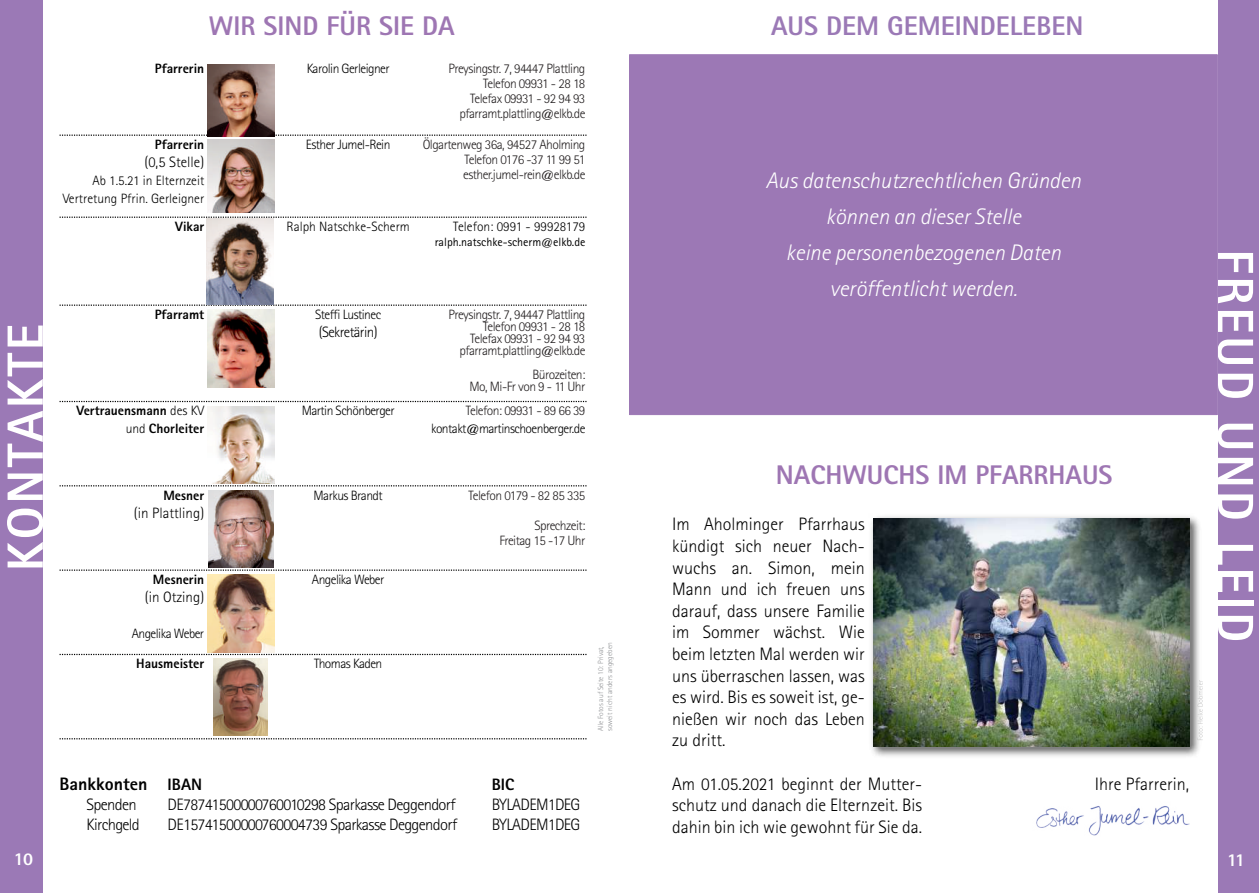
<style>
.page{position:relative;width:1259px;height:893px;background:#fff}
.page>*{position:absolute;margin:0;border:0;box-sizing:border-box;transform-origin:0 0}
.t1{font:800 51px "Rotis Sans Serif Std";letter-spacing:.05em;color:#fff}
.t2{font:800 27px "Rotis Sans Serif Std";color:#9e76b3}
.t3{font:800 27px "Rotis Sans Serif Std";color:#9b79b6}
.t4{font:italic 300 22.5px/36px "Rotis Sans Serif Std";color:#fff;text-align:center}
.t5{font:300 18px/21.6px "Rotis Sans Serif Std";color:#000100;text-align:justify}
.t6{font:800 18px "Rotis Sans Serif Std";color:#000100}
.t7{font:800 18px "Rotis Sans Serif Std";color:#fff}
.t8{font:300 16.5px "Rotis Sans Serif Std";letter-spacing:-.04em;color:#000100}
.t9{font:800 16.5px "Rotis Sans Serif Std";color:#000100}
.t10{font:300 15px "Rotis Sans Serif Std";color:#000100}
.t11{font:300 15px "Rotis Sans Serif Std";letter-spacing:-.04em;color:#000100}
.t12{font:300 13.5px/15px "Rotis Sans Serif Std";letter-spacing:-.04em;color:#231f20;text-align:right}
.t13{font:300 13.5px "Rotis Sans Serif Std";letter-spacing:-.04em;color:#000100}
.t14{font:800 13.5px/18px "Rotis Sans Serif Std";color:#000100;text-align:right}
.t15{font:300 13.5px/18px "Rotis Sans Serif Std";color:#000100;text-align:right}
.t16{font:12px "Rotis Sans Serif Std";color:#000100}
.t17{font:300 7.5px/9px "Rotis Sans Serif Std";color:#8e9093}
.s1{font-weight:300}
.s2{font-size:16.5px}
</style>
<div class="page">
<div style="left:0;top:0;width:43px;height:893px;background:#9b79b6"></div>
<div style="left:1218px;top:0;width:41px;height:893px;background:#9b79b6"></div>
<svg style="left:60px;top:135px;width:527px;height:1px"></svg>
<svg style="left:60px;top:217px;width:527px;height:1px"></svg>
<svg style="left:60px;top:305px;width:527px;height:1px"></svg>
<svg style="left:60px;top:401px;width:527px;height:1px"></svg>
<svg style="left:60px;top:485px;width:527px;height:1px"></svg>
<svg style="left:60px;top:570px;width:527px;height:1px"></svg>
<svg style="left:60px;top:654px;width:527px;height:1px"></svg>
<svg style="left:60px;top:738px;width:527px;height:1px"></svg>
<img style="left:207px;top:140px;width:67px;height:72px">
<img style="left:207px;top:310px;width:67px;height:78px">
<img style="left:207px;top:406px;width:67px;height:77px">
<img style="left:207px;top:575px;width:67px;height:77px">
<img style="left:208px;top:490px;width:66px;height:77px">
<img style="left:207px;top:64px;width:67px;height:73px">
<img style="left:214px;top:659px;width:54px;height:77px">
<img style="left:1036px;top:806px;width:153px;height:30px">
<img style="left:871px;top:516px;width:329px;height:241px">
<img style="left:873px;top:518px;width:316px;height:228px">
<img style="left:207px;top:218px;width:67px;height:86px">
<svg style="left:1197px;top:680px;width:6px;height:60px"></svg>
<div style="left:629px;top:54px;width:588px;height:361px;background:#9c78b5;border:1px solid #9c78b5"></div>
<h2 class="t2" style="left:209px;top:16px;width:247px">WIR SIND FÜR SIE DA</h2>
<p class="t14" style="left:155px;top:62px;width:51px">Pfarrerin</p>
<p class="t13" style="left:307px;top:64px;width:85px">Karolin Gerleigner</p>
<p class="t12" style="left:448px;top:63px;width:138px">Preysingstr. 7, 94447 Plattling<br>Telefon 09931 - 28 18<br>Telefax 09931 - 92 94 93 pfarramt.plattling@elkb.de</p>
<p class="t14" style="left:155px;top:137px;width:51px">Pfarrerin</p>
<p class="t10" style="left:144px;top:156px;width:61px">(0,5 Stelle)</p>
<p class="t15" style="left:63px;top:173px;width:143px">Ab 1.5.21 in Elternzeit<br>Vertretung Pfrin. Gerleigner</p>
<p class="t13" style="left:306px;top:139px;width:86px">Esther Jumel-Rein</p>
<p class="t12" style="left:463px;top:139px;width:124px;text-align:justify;text-indent:-40px">Ölgartenweg 36a, 94527 Aholming Telefon 0176 -37 11 99 51 esther.jumel-rein@elkb.de</p>
<p class="t14" style="left:175px;top:219px;width:30px">Vikar</p>
<p class="t15" style="left:286px;top:219px;width:125px">Ralph Natschke-Scherm</p>
<p class="t15" style="left:453px;top:219px;width:134px">Telefon: 0991 - 99928179</p>
<p class="t16" style="left:435px;top:237px;width:152px">ralph.natschke-scherm@elkb.de</p>
<h1 class="t1" style="left:7px;top:571px;width:249px;rotate:-90deg">KONTAKTE</h1>
<p class="t14" style="left:155px;top:307px;width:51px">Pfarramt</p>
<p class="t13" style="left:315px;top:309px;width:67px">Steffi Lustinec</p>
<p class="t11" style="left:319px;top:326px;width:60px">(Sekretärin)</p>
<p class="t12" style="left:448px;top:310px;width:138px;line-height:12px">Preysingstr. 7, 94447 Plattling<br>Telefon 09931 - 28 18<br>Telefax 09931 - 92 94 93 pfarramt.plattling@elkb.de</p>
<p class="t12" style="left:469px;top:370px;width:117px;line-height:12px">Bürozeiten:<br>Mo, Mi-Fr von 9 - 11 Uhr</p>
<p class="t14" style="left:76px;top:403px;width:129px">Vertrauensmann <span class="s1">des KV und</span> Chorleiter</p>
<p class="t13" style="left:302px;top:406px;width:95px">Martin Schönberger</p>
<p class="t12" style="left:466px;top:405px;width:121px">Telefon: 09931 - 89 66 39</p>
<p class="t13" style="left:431px;top:424px;width:156px">kontakt@martinschoenberger.de</p>
<p class="t14" style="left:163px;top:488px;width:42px">Mesner</p>
<p class="t10" style="left:134px;top:507px;width:72px">(in Plattling)</p>
<p class="t14" style="left:153px;top:572px;width:53px">Mesnerin</p>
<p class="t10" style="left:145px;top:591px;width:61px">(in Otzing)</p>
<p class="t13" style="left:132px;top:628px;width:74px">Angelika Weber</p>
<p class="t13" style="left:313px;top:490px;width:71px">Markus Brandt</p>
<p class="t12" style="left:468px;top:489px;width:119px">Telefon 0179 - 82 85 335</p>
<p class="t12" style="left:499px;top:519px;width:88px">Sprechzeit:<br>Freitag 15 -17 Uhr</p>
<p class="t13" style="left:312px;top:574px;width:74px">Angelika Weber</p>
<p class="t14" style="left:136px;top:656px;width:69px">Hausmeister</p>
<p class="t13" style="left:314px;top:659px;width:70px">Thomas Kaden</p>
<p class="t17" style="left:597px;top:731px;width:90px;rotate:-90deg">Alle Fotos auf Seite 10: Privat, soweit nicht anders angegeben</p>
<h3 class="t7" style="left:14px;top:853px;width:21px">10</h3>
<h3 class="t6" style="left:60px;top:778px;width:144px">Bankkonten <span class="s2">IBAN</span></h3>
<p class="t9" style="left:492px;top:779px;width:24px">BIC</p>
<p class="t8" style="left:87px;top:798px;width:52px">Spenden</p>
<p class="t8" style="left:168px;top:798px;width:289px">DE78741500000760010298 Sparkasse Deggendorf</p>
<p class="t8" style="left:492px;top:798px;width:90px">BYLADEM1DEG</p>
<p class="t8" style="left:87px;top:818px;width:55px">Kirchgeld</p>
<p class="t8" style="left:168px;top:818px;width:291px">DE15741500000760004739 Sparkasse Deggendorf</p>
<p class="t8" style="left:492px;top:818px;width:90px">BYLADEM1DEG</p>
<h2 class="t3" style="left:771px;top:16px;width:314px">AUS DEM GEMEINDELEBEN</h2>
<h3 class="t4" style="left:766px;top:166px;width:316px">Aus datenschutzrechtlichen Gründen können an dieser Stelle<br>keine personenbezogenen Daten veröffentlicht werden.</h3>
<h2 class="t2" style="left:776px;top:465px;width:338px">NACHWUCHS IM PFARRHAUS</h2>
<p class="t5" style="left:672px;top:516px;width:194px">Im Aholminger Pfarrhaus kündigt sich neuer Nach&shy;wuchs an. Simon, mein Mann und ich freuen uns darauf, dass unsere Familie im Sommer wächst. Wie beim letzten Mal werden wir uns überraschen lassen, was es wird. Bis es soweit ist, ge&shy;nießen wir noch das Leben zu dritt.</p>
<h3 class="t5" style="left:672px;top:775px;width:252px">Am 01.05.2021 beginnt der Mutter&shy;schutz und danach die Elternzeit. Bis dahin bin ich wie gewohnt für Sie da.</h3>
<h3 class="t5" style="left:1095px;top:775px;width:96px">Ihre Pfarrerin,</h3>
<h1 class="t1" style="left:1254px;top:249px;width:395px;rotate:90deg">FREUD UND LEID</h1>
<h3 class="t7" style="left:1227px;top:854px;width:20px">11</h3>
</div>
